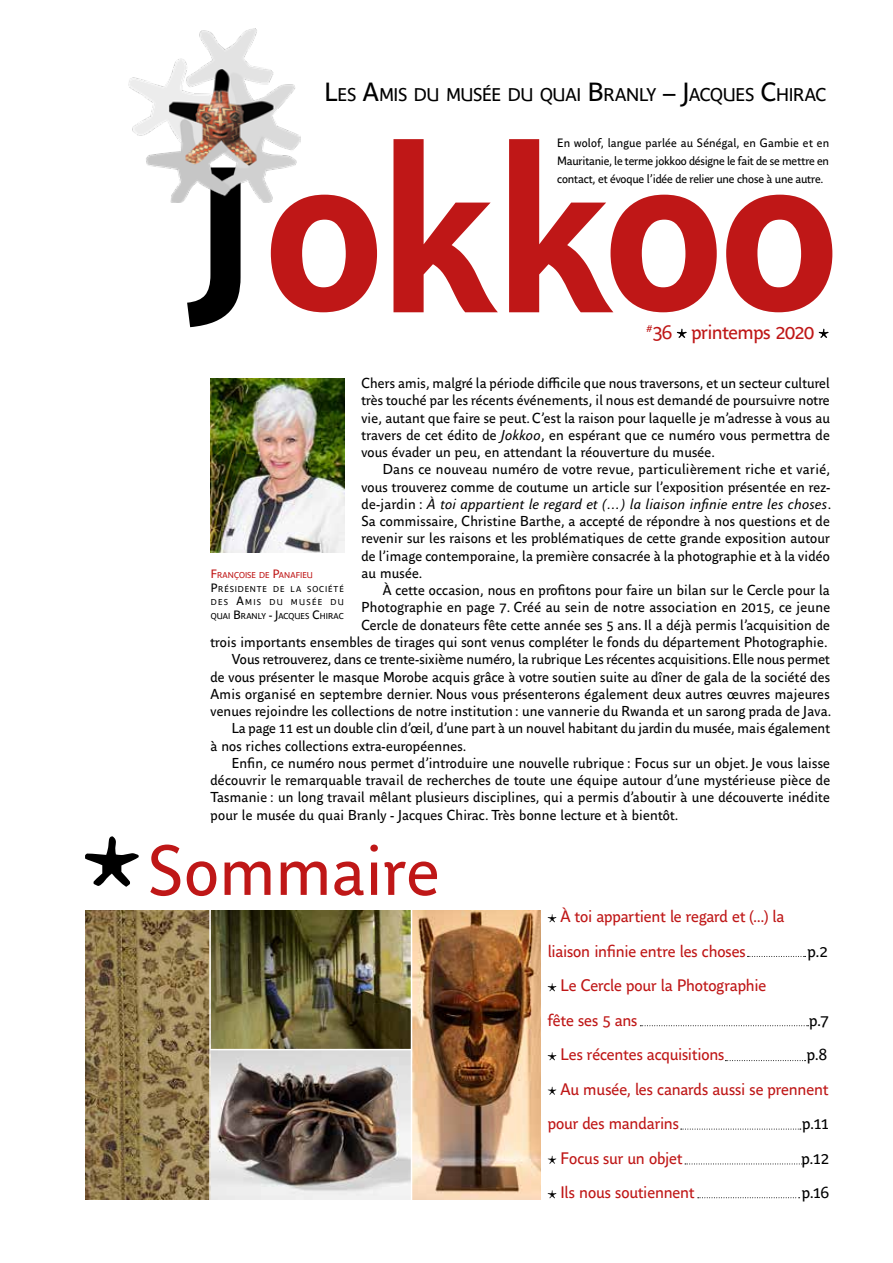
<style>
.page{position:relative;width:893px;height:1263px;background:#fff}
.page>*{position:absolute;margin:0;border:0;box-sizing:border-box;transform-origin:0 0}
.t1{font:69.45px "Parisine Office Std";color:#bf1717}
.t2{font:20.1px "Parisine Office Std";letter-spacing:-.02em;color:#bf1717}
.t3{font:18.15px "Parisine Office Std";letter-spacing:-.015em;color:#000}
.t4{font:16.5px/34.5px "Parisine Office Std";letter-spacing:-.01em;color:#bf1717}
.t5{font:16.5px "Parisine Office Std";color:#000}
.t6{font:14.25px/17.2px "Parisine Office Std";letter-spacing:.015em;color:#000;text-align:justify}
.t7{font:12px/18px "Parisine Office Std";letter-spacing:-.015em;color:#000;text-align:justify}
.t8{font:8.4px/13.5px "Parisine Office Std";letter-spacing:.105em;color:#000;text-align:justify}
.t9{font:8.4px/13.5px "Parisine Office Std";letter-spacing:.045em;color:#bf1717}
.s1{font-size:26.1px}
.s2{font-style:italic}
.s3{font-size:12px}
.s4{font-size:12px;color:#000}
.s5{color:#000}
</style>
<div class="page">
<img style="left:85px;top:910px;width:455px;height:289px">
<svg style="left:85px;top:836px;width:54px;height:51px"></svg>
<svg style="left:677px;top:329px;width:10px;height:9px"></svg>
<svg style="left:819px;top:329px;width:10px;height:9px"></svg>
<svg style="left:271px;top:139px;width:561px;height:173px"></svg>
<svg style="left:187px;top:203px;width:54px;height:124px"></svg>
<img style="left:210px;top:378px;width:134px;height:175px">
<hr style="left:209px;top:908px;width:2px;height:297px;background:#fff">
<svg style="left:548px;top:914px;width:8px;height:8px"></svg>
<svg style="left:548px;top:983px;width:8px;height:8px"></svg>
<svg style="left:548px;top:1052px;width:8px;height:8px"></svg>
<svg style="left:548px;top:1087px;width:8px;height:8px"></svg>
<svg style="left:548px;top:1156px;width:8px;height:8px"></svg>
<svg style="left:548px;top:1190px;width:8px;height:8px"></svg>
<hr style="left:210px;top:1049px;width:202px;height:1px;background:#fff">
<hr style="left:422px;top:910px;width:2px;height:289px;background:#fff">
<img style="left:129px;top:28px;width:171px;height:175px">
<hr style="left:411px;top:905px;width:1px;height:297px;background:#fff">
<svg style="left:698px;top:1197px;width:102px;height:1px"></svg>
<svg style="left:685px;top:1163px;width:119px;height:1px"></svg>
<svg style="left:681px;top:1129px;width:120px;height:1px"></svg>
<svg style="left:725px;top:1060px;width:81px;height:1px"></svg>
<svg style="left:640px;top:1025px;width:168px;height:1px"></svg>
<svg style="left:747px;top:956px;width:59px;height:1px"></svg>
<p class="t3" style="left:325px;top:84px;width:503px"><span class="s1">L</span>ES <span class="s1">A</span>MIS DU MUSÉE DU QUAI <span class="s1">B</span>RANLY <span class="s1">– J</span>ACQUES <span class="s1">C</span>HIRAC</p>
<p class="t7" style="left:557px;top:134px;width:273px">En wolof, langue parlée au Sénégal, en Gambie et en Mauritanie, le terme jokkoo désigne le fait de se mettre en contact, et évoque l’idée de relier une chose à une autre.</p>
<h2 class="t2" style="left:647px;top:320px;width:169px"><sup>#</sup>36 printemps 2020</h2>
<p class="t6" style="left:361px;top:375px;width:470px">Chers amis, malgré la période difficile que nous traversons, et un secteur culturel très touché par les récents événements, il nous est demandé de poursuivre notre vie, autant que faire se peut. C’est la raison pour laquelle je m’adresse à vous au travers de cet édito de <span class="s2">Jokkoo</span>, en espérant que ce numéro vous permettra de vous évader un peu, en attendant la réouverture du musée.</p>
<p class="t6" style="left:361px;top:461px;width:471px;text-indent:21px">Dans ce nouveau numéro de votre revue, particulièrement riche et varié, vous trouverez comme de coutume un article sur l’exposition présentée en rez&shy;de-jardin : <span class="s2">À toi appartient le regard et (…) la liaison infinie entre les choses</span>.<br>Sa commissaire, Christine Barthe, a accepté de répondre à nos questions et de revenir sur les raisons et les problématiques de cette grande exposition autour de l’image contemporaine, la première consacrée à la photographie et à la vidéo au musée.</p>
<p class="t6" style="left:383px;top:582px;width:449px">À cette occasion, nous en profitons pour faire un bilan sur le Cercle pour la</p>
<p class="t6" style="left:361px;top:599px;width:470px">Photographie en page 7. Créé au sein de notre association en 2015, ce jeune</p>
<p class="t6" style="left:361px;top:616px;width:470px">Cercle de donateurs fête cette année ses 5 ans. Il a déjà permis l’acquisition de</p>
<p class="t6" style="left:210px;top:634px;width:619px">trois importants ensembles de tirages qui sont venus compléter le fonds du département Photographie.</p>
<p class="t6" style="left:232px;top:651px;width:600px">Vous retrouverez, dans ce trente-sixième numéro, la rubrique Les récentes acquisitions. Elle nous permet</p>
<p class="t6" style="left:210px;top:668px;width:621px">de vous présenter le masque Morobe acquis grâce à votre soutien suite au dîner de gala de la société des</p>
<p class="t6" style="left:210px;top:685px;width:621px">Amis organisé en septembre dernier. Nous vous présenterons également deux autres œuvres majeures</p>
<p class="t6" style="left:210px;top:703px;width:622px">venues rejoindre les collections de notre institution : une vannerie du Rwanda et un sarong prada de Java.</p>
<p class="t6" style="left:232px;top:720px;width:600px">La page 11 est un double clin d’œil, d’une part à un nouvel habitant du jardin du musée, mais également</p>
<p class="t6" style="left:210px;top:737px;width:257px">à nos riches collections extra-européennes.</p>
<p class="t6" style="left:232px;top:754px;width:600px">Enfin, ce numéro nous permet d’introduire une nouvelle rubrique : Focus sur un objet. Je vous laisse</p>
<p class="t6" style="left:210px;top:772px;width:621px">découvrir le remarquable travail de recherches de toute une équipe autour d’une mystérieuse pièce de</p>
<p class="t6" style="left:210px;top:789px;width:621px">Tasmanie : un long travail mêlant plusieurs disciplines, qui a permis d’aboutir à une découverte inédite</p>
<p class="t6" style="left:210px;top:806px;width:469px">pour le musée du quai Branly - Jacques Chirac. Très bonne lecture et à bientôt.</p>
<p class="t9" style="left:211px;top:569px;width:104px"><span class="s3">F</span>RANÇOISE DE <span class="s3">P</span>ANAFIEU<br><span class="s4">P</span><span class="s5">RÉSIDENTE DE LA</span></p>
<p class="t8" style="left:211px;top:582px;width:135px;text-indent:97px">SOCIÉTÉ DES <span class="s3">A</span>MIS DU MUSÉE DU QUAI <span class="s3">B</span>RANLY <span class="s3">- J</span>ACQUES <span class="s3">C</span>HIRAC</p>
<h1 class="t1" style="left:148px;top:830px;width:293px">Sommaire</h1>
<p class="t4" style="left:548px;top:900px;width:238px;text-indent:13px">À toi appartient le regard et (...) la liaison infinie entre les choses</p>
<p class="t4" style="left:548px;top:969px;width:220px;text-indent:13px">Le Cercle pour la Photographie fête ses 5 ans</p>
<p class="t5" style="left:808px;top:941px;width:22px">p.2</p>
<p class="t5" style="left:809px;top:1010px;width:21px">p.7</p>
<p class="t4" style="left:561px;top:1038px;width:165px">Les récentes acquisitions</p>
<p class="t5" style="left:807px;top:1045px;width:22px">p.8</p>
<p class="t4" style="left:548px;top:1072px;width:282px;text-indent:13px">Au musée, les canards aussi se prennent pour des mandarins</p>
<p class="t5" style="left:802px;top:1114px;width:28px">p.11</p>
<p class="t4" style="left:560px;top:1141px;width:123px">Focus sur un objet</p>
<p class="t5" style="left:802px;top:1148px;width:29px">p.12</p>
<p class="t4" style="left:561px;top:1176px;width:135px">Ils nous soutiennent</p>
<p class="t5" style="left:802px;top:1183px;width:29px">p.16</p>
</div>
